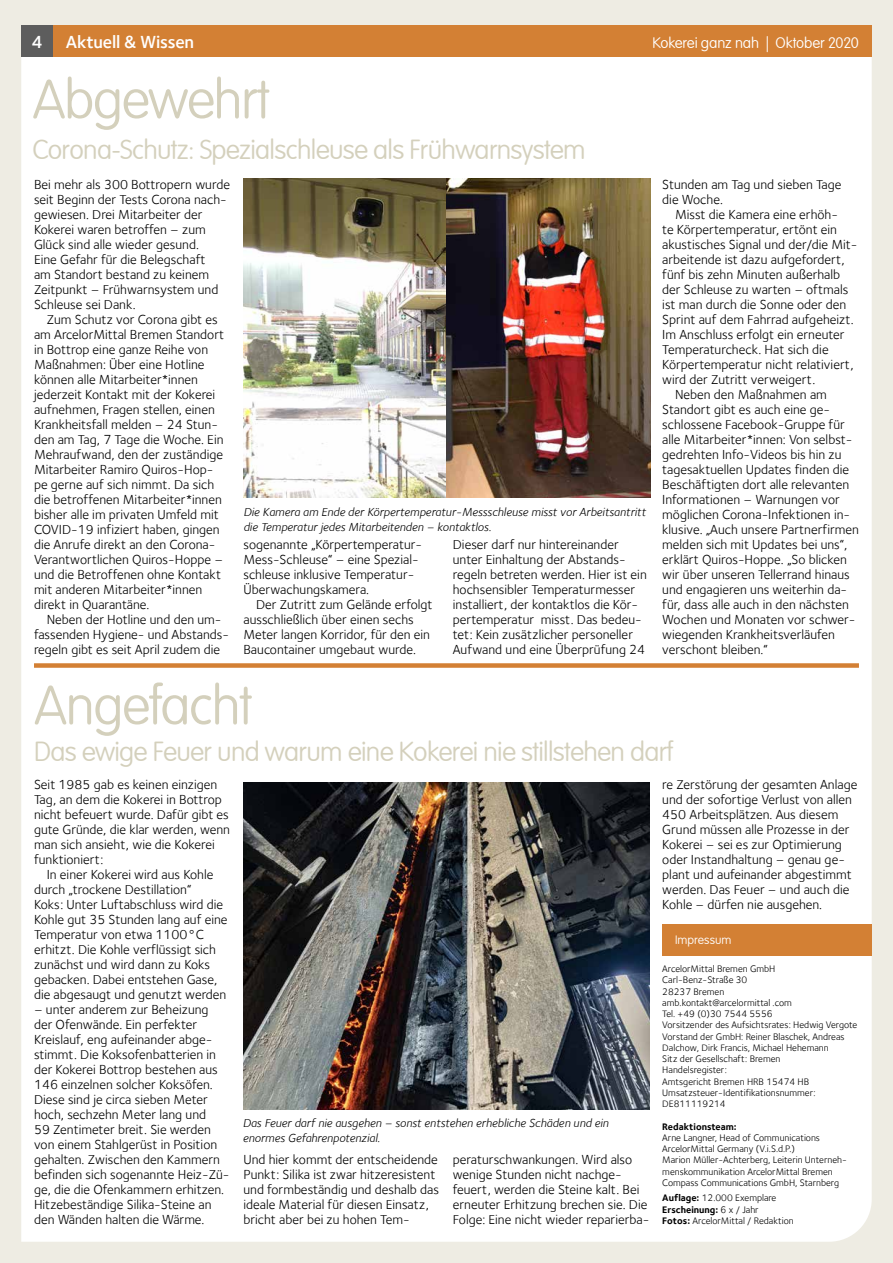
<style>
.page{position:relative;width:893px;height:1263px;background:#eeece3}
.page>*{position:absolute;margin:0;border:0;box-sizing:border-box;transform-origin:0 0}
.t1{font:100 54px "VAG Rounded";letter-spacing:-.025em;color:#d4d0bc}
.t2{font:100 27px "VAG Rounded";letter-spacing:-.025em;color:#d4d0bc}
.t3{font:18px "Foundry Sterling Demi CE";letter-spacing:-.015em;color:#fff}
.t4{font:100 15px "VAG Rounded";letter-spacing:-.005em;color:#fff}
.t5{font:13.5px/15px "Foundry Sterling";color:#000}
.t6{font:italic 12px/14.4px "Foundry Sterling";color:#000}
.t7{font:100 12px "VAG Rounded";color:#fff}
.t8{font:9.75px/11.2px "Foundry Sterling";color:#000}
.t9{font:700 9.75px "Foundry Sterling";color:#000}
.s1{font-weight:700}
</style>
<div class="page">
<div style="left:21px;top:57px;width:851px;height:1185px;background:#fff"></div>
<img style="left:243px;top:179px;width:407px;height:318px">
<img style="left:243px;top:783px;width:406px;height:327px">
<div style="left:34px;top:663px;width:825px;height:5px;background:#d38034"></div>
<div style="left:53px;top:26px;width:819px;height:31px;background:#d38034"></div>
<div style="left:662px;top:924px;width:210px;height:31px;background:#d38034"></div>
<div style="left:21px;top:26px;width:32px;height:31px;background:#5d5d5d"></div>
<h3 class="t3" style="left:32px;top:31px;width:13px">4</h3>
<h3 class="t3" style="left:66px;top:31px;width:130px">Aktuell &amp; Wissen</h3>
<p class="t4" style="left:652px;top:34px;width:208px">Kokerei ganz nah | Oktober 2020</p>
<h1 class="t1" style="left:32px;top:68px;width:239px">Abgewehrt</h1>
<h2 class="t2" style="left:32px;top:134px;width:555px">Corona-Schutz: Spezialschleuse als Frühwarnsystem</h2>
<p class="t5" style="left:34px;top:177px;width:198px">Bei mehr als 300 Bottropern wurde seit Beginn der Tests Corona nach&shy;gewiesen. Drei Mitarbeiter der<br>Kokerei waren betroffen – zum<br>Glück sind alle wieder gesund.<br>Eine Gefahr für die Belegschaft<br>am Standort bestand zu keinem<br>Zeitpunkt – Frühwarnsystem und<br>Schleuse sei Dank.</p>
<p class="t5" style="left:34px;top:312px;width:192px;text-indent:13px">Zum Schutz vor Corona gibt es am ArcelorMittal Bremen Standort in Bottrop eine ganze Reihe von<br>Maßnahmen: Über eine Hotline können alle Mitarbeiter*innen jederzeit Kontakt mit der Kokerei aufnehmen, Fragen stellen, einen<br>Krankheitsfall melden – 24 Stun&shy;den am Tag, 7 Tage die Woche. Ein<br>Mehraufwand, den der zuständige<br>Mitarbeiter Ramiro Quiros-Hop&shy;pe gerne auf sich nimmt. Da sich die betroffenen Mitarbeiter*innen bisher alle im privaten Umfeld mit<br>COVID-19 infiziert haben, gingen die Anrufe direkt an den Corona-<br>Verantwortlichen Quiros-Hoppe – und die Betroffenen ohne Kontakt mit anderen Mitarbeiter*innen direkt in Quarantäne.</p>
<p class="t5" style="left:34px;top:612px;width:197px;text-indent:13px">Neben der Hotline und den um&shy;fassenden Hygiene- und Abstands&shy;regeln gibt es seit April zudem die</p>
<p class="t6" style="left:243px;top:505px;width:404px">Die Kamera am Ende der Körpertemperatur-Messschleuse misst vor Arbeitsantritt die Temperatur jedes Mitarbeitenden – kontaktlos.</p>
<p class="t5" style="left:243px;top:537px;width:180px">sogenannte „Körpertemperatur-<br>Mess-Schleuse“ – eine Spezial&shy;schleuse inklusive Temperatur-<br>Überwachungskamera.</p>
<p class="t5" style="left:243px;top:597px;width:190px;text-indent:13px">Der Zutritt zum Gelände erfolgt ausschließlich über einen sechs<br>Meter langen Korridor, für den ein<br>Baucontainer umgebaut wurde.</p>
<p class="t5" style="left:453px;top:537px;width:195px">Dieser darf nur hintereinander unter Einhaltung der Abstands&shy;regeln betreten werden. Hier ist ein hochsensibler Temperaturmesser installiert, der kontaktlos die Kör&shy;pertemperatur misst. Das bedeu&shy;tet: Kein zusätzlicher personeller Aufwand und eine Überprüfung 24</p>
<p class="t5" style="left:662px;top:177px;width:181px">Stunden am Tag und sieben Tage die Woche.</p>
<p class="t5" style="left:675px;top:207px;width:164px">Misst die Kamera eine erhöh-</p>
<p class="t5" style="left:662px;top:222px;width:176px">te Körpertemperatur, ertönt ein</p>
<p class="t5" style="left:662px;top:237px;width:197px">akustisches Signal und der/die Mit-</p>
<p class="t5" style="left:662px;top:252px;width:184px">arbeitende ist dazu aufgefordert,</p>
<p class="t5" style="left:662px;top:267px;width:179px">fünf bis zehn Minuten außerhalb</p>
<p class="t5" style="left:662px;top:282px;width:188px">der Schleuse zu warten – oftmals</p>
<p class="t5" style="left:662px;top:297px;width:186px">ist man durch die Sonne oder den</p>
<p class="t5" style="left:662px;top:312px;width:193px">Sprint auf dem Fahrrad aufgeheizt.</p>
<p class="t5" style="left:662px;top:327px;width:184px">Im Anschluss erfolgt ein erneuter</p>
<p class="t5" style="left:662px;top:342px;width:168px">Temperaturcheck. Hat sich die</p>
<p class="t5" style="left:662px;top:357px;width:193px">Körpertemperatur nicht relativiert,</p>
<p class="t5" style="left:662px;top:372px;width:154px">wird der Zutritt verweigert.</p>
<p class="t5" style="left:675px;top:387px;width:153px">Neben den Maßnahmen am</p>
<p class="t5" style="left:662px;top:402px;width:169px">Standort gibt es auch eine ge-</p>
<p class="t5" style="left:662px;top:417px;width:184px">schlossene Facebook-Gruppe für</p>
<p class="t5" style="left:662px;top:432px;width:192px">alle Mitarbeiter*innen: Von selbst-</p>
<p class="t5" style="left:662px;top:447px;width:181px">gedrehten Info-Videos bis hin zu</p>
<p class="t5" style="left:662px;top:462px;width:188px">tagesaktuellen Updates finden die</p>
<p class="t5" style="left:662px;top:477px;width:189px">Beschäftigten dort alle relevanten</p>
<p class="t5" style="left:662px;top:492px;width:179px">Informationen – Warnungen vor</p>
<p class="t5" style="left:662px;top:507px;width:189px">möglichen Corona-Infektionen in-</p>
<p class="t5" style="left:662px;top:522px;width:198px">klusive. „Auch unsere Partnerfirmen</p>
<p class="t5" style="left:662px;top:537px;width:187px">melden sich mit Updates bei uns“,</p>
<p class="t5" style="left:662px;top:552px;width:186px">erklärt Quiros-Hoppe. „So blicken</p>
<p class="t5" style="left:662px;top:567px;width:189px">wir über unseren Tellerrand hinaus</p>
<p class="t5" style="left:662px;top:582px;width:186px">und engagieren uns weiterhin da-</p>
<p class="t5" style="left:662px;top:597px;width:188px">für, dass alle auch in den nächsten</p>
<p class="t5" style="left:662px;top:612px;width:195px">Wochen und Monaten vor schwer-</p>
<p class="t5" style="left:662px;top:627px;width:174px">wiegenden Krankheitsverläufen</p>
<p class="t5" style="left:662px;top:642px;width:107px">verschont bleiben.“</p>
<h1 class="t1" style="left:34px;top:673px;width:220px">Angefacht</h1>
<h2 class="t2" style="left:34px;top:735px;width:641px">Das ewige Feuer und warum eine Kokerei nie stillstehen darf</h2>
<p class="t5" style="left:34px;top:777px;width:198px">Seit 1985 gab es keinen einzigen<br>Tag, an dem die Kokerei in Bottrop nicht befeuert wurde. Dafür gibt es gute Gründe, die klar werden, wenn man sich ansieht, wie die Kokerei funktioniert:</p>
<p class="t5" style="left:34px;top:867px;width:195px;text-indent:13px">In einer Kokerei wird aus Kohle durch „trockene Destillation“<br>Koks: Unter Luftabschluss wird die<br>Kohle gut 35 Stunden lang auf eine<br>Temperatur von etwa 1100°C erhitzt. Die Kohle verflüssigt sich zunächst und wird dann zu Koks gebacken. Dabei entstehen Gase, die abgesaugt und genutzt werden</p>
<p class="t5" style="left:34px;top:1002px;width:197px">– unter anderem zur Beheizung der Ofenwände. Ein perfekter<br>Kreislauf, eng aufeinander abge&shy;stimmt. Die Koksofenbatterien in der Kokerei Bottrop bestehen aus<br>146 einzelnen solcher Koksöfen.<br>Diese sind je circa sieben Meter hoch, sechzehn Meter lang und<br>59 Zentimeter breit. Sie werden von einem Stahlgerüst in Position gehalten. Zwischen den Kammern befinden sich sogenannte Heiz-Zü&shy;ge, die die Ofenkammern erhitzen.<br>Hitzebeständige Silika-Steine an den Wänden halten die Wärme.</p>
<p class="t6" style="left:243px;top:1116px;width:367px">Das Feuer darf nie ausgehen – sonst entstehen erhebliche Schäden und ein enormes Gefahrenpotenzial.</p>
<p class="t5" style="left:243px;top:1152px;width:197px">Und hier kommt der entscheidende Punkt: Silika ist zwar hitzeresistent und formbeständig und deshalb das ideale Material für diesen Einsatz, bricht aber bei zu hohen Tem-</p>
<p class="t5" style="left:453px;top:1152px;width:198px">peraturschwankungen. Wird also wenige Stunden nicht nachge&shy;feuert, werden die Steine kalt. Bei erneuter Erhitzung brechen sie. Die Folge: Eine nicht wieder reparierba-</p>
<p class="t5" style="left:662px;top:777px;width:197px">re Zerstörung der gesamten Anlage und der sofortige Verlust von allen<br>450 Arbeitsplätzen. Aus diesem<br>Grund müssen alle Prozesse in der<br>Kokerei – sei es zur Optimierung oder Instandhaltung – genau ge&shy;plant und aufeinander abgestimmt werden. Das Feuer – und auch die<br>Kohle – dürfen nie ausgehen.</p>
<p class="t7" style="left:675px;top:933px;width:58px">Impressum</p>
<p class="t8" style="left:662px;top:963px;width:196px">ArcelorMittal Bremen GmbH<br>Carl-Benz-Straße 30<br>28237 Bremen<br>amb.kontakt@arcelormittal .com<br>Tel. +49 (0)30 7544 5556<br>Vorsitzender des Aufsichtsrates: Hedwig Vergote<br>Vorstand der GmbH: Reiner Blaschek, Andreas<br>Dalchow, Dirk Francis, Michael Hehemann<br>Sitz der Gesellschaft: Bremen<br>Handelsregister:<br>Amtsgericht Bremen HRB 15474 HB<br>Umsatzsteuer-Identifikationsnummer:<br>DE811119214</p>
<p class="t9" style="left:662px;top:1120px;width:76px">Redaktionsteam:</p>
<p class="t8" style="left:662px;top:1132px;width:186px">Arne Langner, Head of Communications ArcelorMittal Germany (V.i.S.d.P.)<br>Marion Müller-Achterberg, Leiterin Unterneh&shy;menskommunikation ArcelorMittal Bremen Compass Communications GmbH, Starnberg</p>
<p class="t8" style="left:662px;top:1192px;width:133px"><span class="s1">Auflage:</span> 12.000 Exemplare<br><span class="s1">Erscheinung:</span> 6 x / Jahr<br><span class="s1">Fotos:</span> ArcelorMittal / Redaktion</p>
</div>
